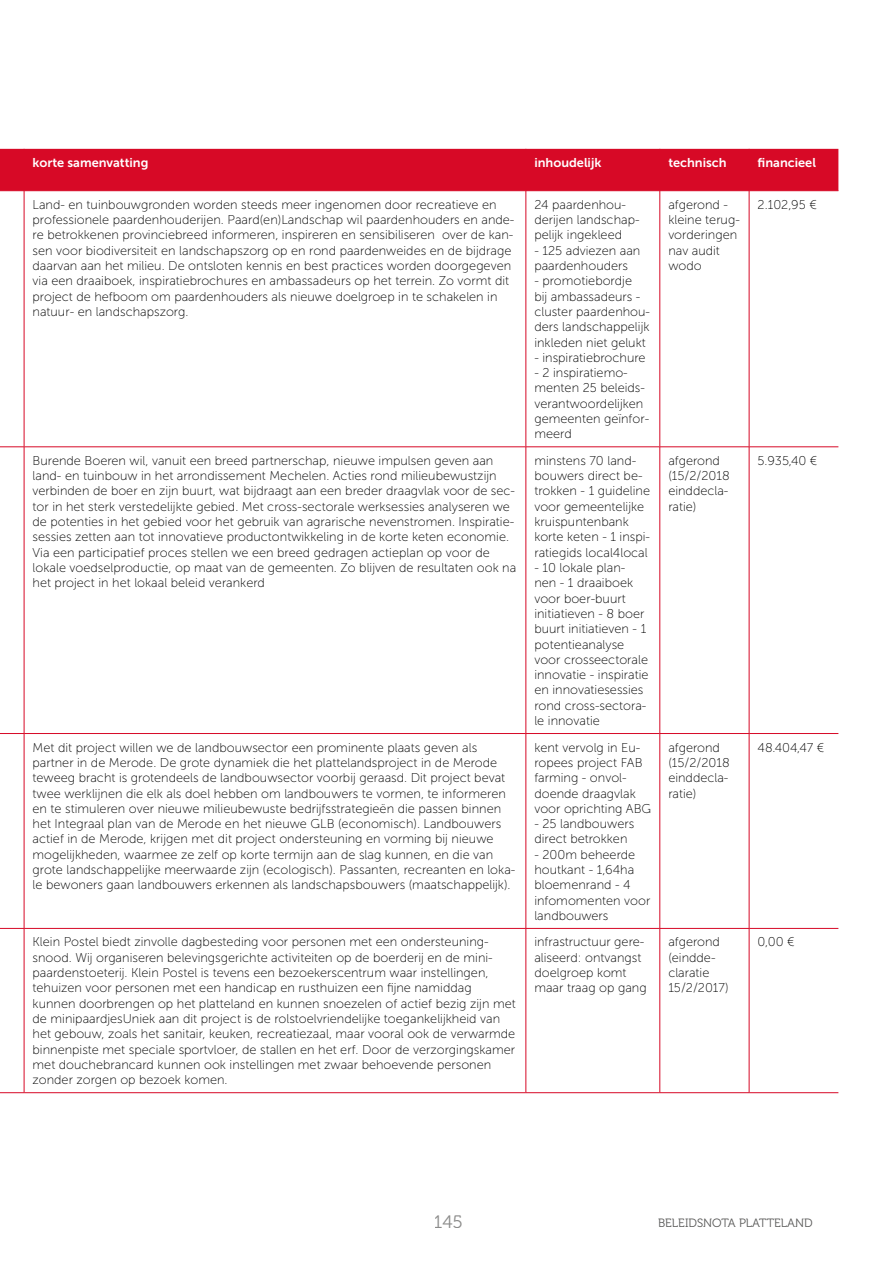
<style>
.page{position:relative;width:893px;height:1263px;background:#fff}
.page>*{position:absolute;margin:0;border:0;box-sizing:border-box;transform-origin:0 0}
.t1{font:18px "Museo Cyrl 300";color:#8b8b8a}
.t2{font:12.75px/15.3px "Museo Sans 100";color:#000}
.t3{font:12.75px "Museo Sans 700";color:#fff}
.t4{font:12px "Museo Cyrl 300";color:#575756}
</style>
<div class="page">
<div style="left:0;top:149px;width:838px;height:42px;background:#d70926"></div>
<hr style="left:24px;top:190px;width:502px;height:1px;background:#d70926">
<hr style="left:24px;top:191px;width:1px;height:256px;background:#d70926">
<hr style="left:526px;top:190px;width:134px;height:1px;background:#d70926">
<hr style="left:526px;top:191px;width:1px;height:256px;background:#d70926">
<hr style="left:660px;top:190px;width:89px;height:1px;background:#d70926">
<hr style="left:660px;top:191px;width:1px;height:256px;background:#d70926">
<hr style="left:749px;top:190px;width:89px;height:1px;background:#d70926">
<hr style="left:749px;top:191px;width:1px;height:256px;background:#d70926">
<svg style="left:0;top:447px;width:24px;height:1px"></svg>
<hr style="left:24px;top:447px;width:502px;height:1px;background:#d70926">
<hr style="left:24px;top:447px;width:1px;height:286px;background:#d70926">
<hr style="left:526px;top:447px;width:134px;height:1px;background:#d70926">
<hr style="left:526px;top:447px;width:1px;height:286px;background:#d70926">
<hr style="left:660px;top:447px;width:89px;height:1px;background:#d70926">
<hr style="left:660px;top:447px;width:1px;height:286px;background:#d70926">
<hr style="left:749px;top:447px;width:89px;height:1px;background:#d70926">
<hr style="left:749px;top:447px;width:1px;height:286px;background:#d70926">
<svg style="left:0;top:733px;width:24px;height:1px"></svg>
<hr style="left:24px;top:733px;width:502px;height:1px;background:#d70926">
<hr style="left:24px;top:734px;width:1px;height:194px;background:#d70926">
<hr style="left:526px;top:733px;width:134px;height:1px;background:#d70926">
<hr style="left:526px;top:734px;width:1px;height:194px;background:#d70926">
<hr style="left:660px;top:733px;width:89px;height:1px;background:#d70926">
<hr style="left:660px;top:734px;width:1px;height:194px;background:#d70926">
<hr style="left:749px;top:733px;width:89px;height:1px;background:#d70926">
<hr style="left:749px;top:734px;width:1px;height:194px;background:#d70926">
<svg style="left:0;top:928px;width:24px;height:1px"></svg>
<hr style="left:24px;top:928px;width:502px;height:1px;background:#d70926">
<hr style="left:24px;top:928px;width:1px;height:164px;background:#d70926">
<hr style="left:526px;top:928px;width:134px;height:1px;background:#d70926">
<hr style="left:526px;top:928px;width:1px;height:164px;background:#d70926">
<hr style="left:660px;top:928px;width:89px;height:1px;background:#d70926">
<hr style="left:660px;top:928px;width:1px;height:164px;background:#d70926">
<hr style="left:749px;top:928px;width:89px;height:1px;background:#d70926">
<hr style="left:749px;top:928px;width:1px;height:164px;background:#d70926">
<svg style="left:0;top:1092px;width:24px;height:1px"></svg>
<hr style="left:24px;top:1092px;width:502px;height:1px;background:#d70926">
<hr style="left:526px;top:1092px;width:134px;height:1px;background:#d70926">
<hr style="left:660px;top:1092px;width:89px;height:1px;background:#d70926">
<hr style="left:749px;top:1092px;width:89px;height:1px;background:#d70926">
<p class="t3" style="left:33px;top:155px;width:117px">korte samenvatting</p>
<p class="t3" style="left:534px;top:155px;width:69px">inhoudelijk</p>
<p class="t3" style="left:668px;top:155px;width:60px">technisch</p>
<p class="t3" style="left:758px;top:155px;width:60px">financieel</p>
<p class="t2" style="left:33px;top:197px;width:483px">Land- en tuinbouwgronden worden steeds meer ingenomen door recreatieve en professionele paardenhouderijen. Paard(en)Landschap wil paardenhouders en ande&shy;re betrokkenen provinciebreed informeren, inspireren en sensibiliseren over de kan&shy;sen voor biodiversiteit en landschapszorg op en rond paardenweides en de bijdrage daarvan aan het milieu. De ontsloten kennis en best practices worden doorgegeven via een draaiboek, inspiratiebrochures en ambassadeurs op het terrein. Zo vormt dit project de hefboom om paardenhouders als nieuwe doelgroep in te schakelen in natuur- en landschapszorg.</p>
<p class="t2" style="left:534px;top:197px;width:107px">24 paardenhou&shy;derijen landschap&shy;pelijk ingekleed</p>
<p class="t2" style="left:668px;top:197px;width:73px">afgerond - kleine terug&shy;vorderingen nav audit wodo</p>
<p class="t2" style="left:758px;top:197px;width:61px">2.102,95 €</p>
<p class="t2" style="left:534px;top:243px;width:108px">- 125 adviezen aan paardenhouders</p>
<p class="t2" style="left:534px;top:273px;width:117px">- promotiebordje<br>bij ambassadeurs - cluster paardenhou&shy;ders landschappelijk inkleden niet gelukt</p>
<p class="t2" style="left:534px;top:350px;width:113px">- inspiratiebrochure</p>
<p class="t2" style="left:534px;top:365px;width:116px">- 2 inspiratiemo&shy;menten 25 beleids&shy;verantwoordelijken gemeenten geïnfor&shy;meerd</p>
<p class="t2" style="left:33px;top:453px;width:485px">Burende Boeren wil, vanuit een breed partnerschap, nieuwe impulsen geven aan land- en tuinbouw in het arrondissement Mechelen. Acties rond milieubewustzijn verbinden de boer en zijn buurt, wat bijdraagt aan een breder draagvlak voor de sec&shy;tor in het sterk verstedelijkte gebied. Met cross-sectorale werksessies analyseren we de potenties in het gebied voor het gebruik van agrarische nevenstromen. Inspiratie&shy;sessies zetten aan tot innovatieve productontwikkeling in de korte keten economie.<br>Via een participatief proces stellen we een breed gedragen actieplan op voor de lokale voedselproductie, op maat van de gemeenten. Zo blijven de resultaten ook na het project in het lokaal beleid verankerd</p>
<p class="t2" style="left:534px;top:453px;width:117px">minstens 70 land&shy;bouwers direct be&shy;trokken - 1 guideline voor gemeentelijke kruispuntenbank korte keten - 1 inspi&shy;ratiegids local4local</p>
<p class="t2" style="left:534px;top:560px;width:116px">- 10 lokale plan&shy;nen - 1 draaiboek voor boer-buurt initiatieven - 8 boer buurt initiatieven - 1 potentieanalyse voor crosseectorale innovatie - inspiratie en innovatiesessies rond cross-sectora&shy;le innovatie</p>
<p class="t2" style="left:33px;top:740px;width:484px">Met dit project willen we de landbouwsector een prominente plaats geven als partner in de Merode. De grote dynamiek die het plattelandsproject in de Merode teweeg bracht is grotendeels de landbouwsector voorbij geraasd. Dit project bevat twee werklijnen die elk als doel hebben om landbouwers te vormen, te informeren en te stimuleren over nieuwe milieubewuste bedrijfsstrategieën die passen binnen het Integraal plan van de Merode en het nieuwe GLB (economisch). Landbouwers actief in de Merode, krijgen met dit project ondersteuning en vorming bij nieuwe mogelijkheden, waarmee ze zelf op korte termijn aan de slag kunnen, en die van grote landschappelijke meerwaarde zijn (ecologisch). Passanten, recreanten en loka&shy;le bewoners gaan landbouwers erkennen als landschapsbouwers (maatschappelijk).</p>
<p class="t2" style="left:534px;top:740px;width:118px">kent vervolg in Eu&shy;ropees project FAB farming - onvol&shy;doende draagvlak voor oprichting ABG</p>
<p class="t2" style="left:534px;top:816px;width:101px">- 25 landbouwers direct betrokken</p>
<p class="t2" style="left:534px;top:847px;width:117px">- 200m beheerde houtkant - 1,64ha bloemenrand - 4 infomomenten voor landbouwers</p>
<p class="t2" style="left:668px;top:453px;width:63px">afgerond (15/2/2018 einddecla&shy;ratie)</p>
<p class="t2" style="left:758px;top:453px;width:61px">5.935,40 €</p>
<p class="t2" style="left:668px;top:740px;width:63px">afgerond (15/2/2018 einddecla&shy;ratie)</p>
<p class="t2" style="left:758px;top:740px;width:68px">48.404,47 €</p>
<p class="t2" style="left:33px;top:934px;width:485px">Klein Postel biedt zinvolle dagbesteding voor personen met een ondersteuning&shy;snood. Wij organiseren belevingsgerichte activiteiten op de boerderij en de mini&shy;paardenstoeterij. Klein Postel is tevens een bezoekerscentrum waar instellingen, tehuizen voor personen met een handicap en rusthuizen een fijne namiddag kunnen doorbrengen op het platteland en kunnen snoezelen of actief bezig zijn met de minipaardjesUniek aan dit project is de rolstoelvriendelijke toegankelijkheid van het gebouw, zoals het sanitair, keuken, recreatiezaal, maar vooral ook de verwarmde binnenpiste met speciale sportvloer, de stallen en het erf. Door de verzorgingskamer met douchebrancard kunnen ook instellingen met zwaar behoevende personen zonder zorgen op bezoek komen.</p>
<p class="t2" style="left:534px;top:934px;width:114px">infrastructuur gere&shy;aliseerd: ontvangst doelgroep komt maar traag op gang</p>
<p class="t2" style="left:668px;top:934px;width:62px">afgerond (eindde&shy;claratie<br>15/2/2017)</p>
<p class="t2" style="left:758px;top:934px;width:39px">0,00 €</p>
<h1 class="t1" style="left:435px;top:1212px;width:29px">145</h1>
<p class="t4" style="left:658px;top:1217px;width:156px">BELEIDSNOTA PLATTELAND</p>
</div>
